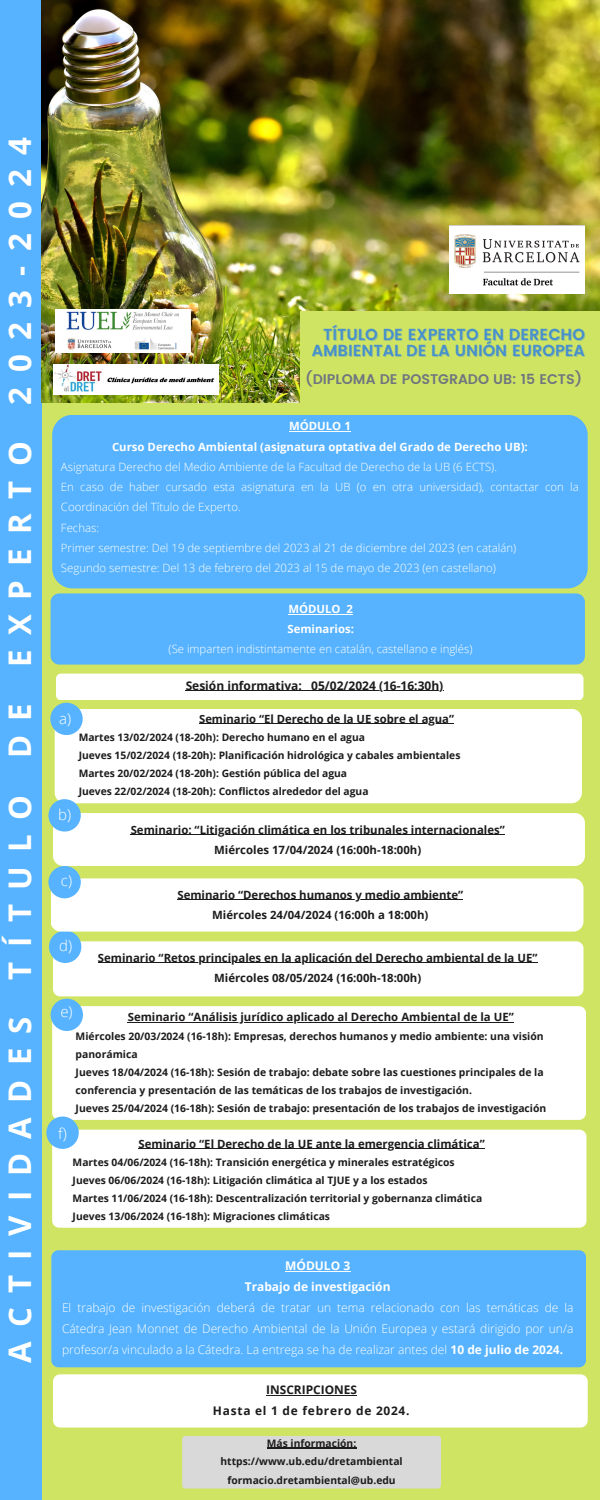
<style>
.page{position:relative;width:600px;height:1500px;background:#d0e464}
.page>*{position:absolute;margin:0;border:0;box-sizing:border-box;transform-origin:0 0}
.t1{font:700 31.2px "Open Sans";letter-spacing:.46em;color:#fff}
.t2{font:600 16px "Poppins";color:#4790cd}
.t3{font:300 15px "Open Sans";color:#fff}
.t4{font:600 14px "Poppins";color:#6f767f}
.t5{font:300 12px/21px "Open Sans";color:#fff;text-align:justify}
.t6{font:700 12px "Open Sans";color:#1d1b1b}
.t7{font:700 12px "Open Sans";color:#fff}
.t8{font:700 11.9px "Open Sans";letter-spacing:.065em;color:#1d1b1b}
.t9{font:700 11.9px "Open Sans";color:#1d1b1b}
.t10{font:700 11.4px "Open Sans";color:#1d1b1b}
.t11{font:300 11.4px/20.2px "Open Sans";color:#fff}
.t12{font:700 11.4px "Open Sans";color:#fff}
.t13{font:700 11.3px "Open Sans";color:#1d1b1b}
.t14{font:700 10.4px/18px "Open Sans";color:#1d1b1b}
.t15{font:700 10.3px "Open Sans";color:#1d1b1b}
.s1{font-weight:700}
</style>
<div class="page">
<div style="left:0;top:0;width:41px;height:1500px;background:#57b3ff"></div>
<img style="left:42px;top:0;width:558px;height:403px">
<img style="left:450px;top:226px;width:135px;height:68px">
<img style="left:56px;top:310px;width:134px;height:42px">
<div style="left:300px;top:311px;width:300px;height:330px;background:#d0e464"></div>
<div style="left:52px;top:415px;width:536px;height:173px;background:#57b3ff"></div>
<hr style="left:289px;top:431px;width:62px;height:1px;background:#fff">
<div style="left:51px;top:593px;width:534px;height:72px;background:#57b3ff"></div>
<hr style="left:288px;top:614px;width:53px;height:1px;background:#fff">
<svg style="left:341px;top:614px;width:12px;height:1px"></svg>
<div style="left:55px;top:709px;width:527px;height:94px;background:#fff"></div>
<div style="left:50px;top:703px;width:33px;height:32px;background:#57b3ff;border-radius:50%"></div>
<hr style="left:199px;top:723px;width:255px;height:1px;background:#1d1b1b">
<div style="left:53px;top:813px;width:532px;height:53px;background:#fff"></div>
<div style="left:48px;top:799px;width:33px;height:33px;background:#57b3ff;border-radius:50%"></div>
<div style="left:53px;top:941px;width:531px;height:55px;background:#fff"></div>
<div style="left:49px;top:931px;width:32px;height:32px;background:#57b3ff;border-radius:50%"></div>
<hr style="left:131px;top:834px;width:374px;height:1px;background:#1d1b1b">
<hr style="left:98px;top:962px;width:440px;height:1px;background:#1d1b1b">
<div style="left:51px;top:1250px;width:535px;height:117px;background:#57b3ff"></div>
<hr style="left:285px;top:1271px;width:65px;height:1px;background:#fff">
<div style="left:53px;top:1374px;width:535px;height:54px;background:#fff"></div>
<hr style="left:266px;top:1395px;width:91px;height:1px;background:#1d1b1b">
<div style="left:51px;top:878px;width:533px;height:54px;background:#fff"></div>
<div style="left:48px;top:866px;width:33px;height:32px;background:#57b3ff;border-radius:50%"></div>
<hr style="left:177px;top:899px;width:286px;height:1px;background:#1d1b1b">
<img style="left:53px;top:364px;width:165px;height:31px">
<div style="left:52px;top:1006px;width:534px;height:114px;background:#fff"></div>
<hr style="left:128px;top:1022px;width:386px;height:1px;background:#1d1b1b">
<div style="left:56px;top:674px;width:528px;height:26px;background:#fff"></div>
<hr style="left:311px;top:691px;width:133px;height:1px;background:#1d1b1b">
<div style="left:51px;top:999px;width:32px;height:32px;background:#57b3ff;border-radius:50%"></div>
<div style="left:52px;top:1130px;width:534px;height:98px;background:#fff"></div>
<hr style="left:139px;top:1148px;width:346px;height:1px;background:#1d1b1b">
<div style="left:46px;top:1117px;width:33px;height:32px;background:#57b3ff;border-radius:50%"></div>
<div style="left:182px;top:1436px;width:259px;height:53px;background:#d9d9d9"></div>
<hr style="left:267px;top:1448px;width:89px;height:1px;background:#1d1b1b">
<p class="t1" style="left:-2px;top:1363px;width:1227px;rotate:-90deg">ACTIVIDADES TÍTULO DE EXPERTO 2023-2024</p>
<p class="t2" style="left:323px;top:325px;width:263px">TÍTULO DE EXPERTO EN DERECHO</p>
<p class="t2" style="left:312px;top:342px;width:275px">AMBIENTAL DE LA UNIÓN EUROPEA</p>
<p class="t4" style="left:306px;top:371px;width:278px">(DIPLOMA DE POSTGRADO UB: 15 ECTS)</p>
<p class="t12" style="left:289px;top:418px;width:63px">MÓDULO 1</p>
<p class="t12" style="left:112px;top:439px;width:417px">Curso Derecho Ambiental (asignatura optativa del Grado de Derecho UB):</p>
<p class="t11" style="left:61px;top:456px;width:438px">Asignatura Derecho del Medio Ambiente de la Facultad de Derecho de la UB (6 ECTS).</p>
<p class="t11" style="left:61px;top:477px;width:519px">En caso de haber cursado esta asignatura en la UB (o en otra universidad), contactar con la<br>Coordinación del Título de Experto.</p>
<p class="t11" style="left:61px;top:517px;width:40px">Fechas:</p>
<p class="t11" style="left:61px;top:537px;width:457px">Primer semestre: Del 19 de septiembre del 2023 al 21 de diciembre del 2023 (en catalán)</p>
<p class="t11" style="left:61px;top:558px;width:437px">Segundo semestre: Del 13 de febrero del 2023 al 15 de mayo de 2023 (en castellano)</p>
<p class="t12" style="left:288px;top:601px;width:66px">MÓDULO 2</p>
<p class="t12" style="left:288px;top:621px;width:68px">Seminarios:</p>
<p class="t11" style="left:169px;top:639px;width:305px">(Se imparten indistintamente en catalán, castellano e inglés)</p>
<p class="t6" style="left:186px;top:677px;width:259px">Sesión informativa: 05/02/2024 (16-16:30h)</p>
<p class="t3" style="left:59px;top:708px;width:14px">a)</p>
<p class="t13" style="left:199px;top:711px;width:256px">Seminario “El Derecho de la UE sobre el agua”</p>
<p class="t15" style="left:79px;top:730px;width:288px">Martes 13/02/2024 (18-20h): Derecho humano en el agua</p>
<p class="t15" style="left:79px;top:748px;width:383px">Jueves 15/02/2024 (18-20h): Planificación hidrológica y cabales ambientales</p>
<p class="t15" style="left:79px;top:766px;width:270px">Martes 20/02/2024 (18-20h): Gestión pública del agua</p>
<p class="t15" style="left:79px;top:784px;width:291px">Jueves 22/02/2024 (18-20h): Conflictos alrededor del agua</p>
<p class="t3" style="left:58px;top:804px;width:14px">b)</p>
<p class="t3" style="left:61px;top:870px;width:13px">c)</p>
<p class="t3" style="left:59px;top:935px;width:14px">d)</p>
<p class="t10" style="left:131px;top:822px;width:376px">Seminario: “Litigación climática en los tribunales internacionales”</p>
<p class="t10" style="left:214px;top:842px;width:209px">Miércoles 17/04/2024 (16:00h-18:00h)</p>
<p class="t10" style="left:177px;top:886px;width:287px">Seminario “Derechos humanos y medio ambiente”</p>
<p class="t10" style="left:212px;top:907px;width:218px">Miércoles 24/04/2024 (16:00h a 18:00h)</p>
<p class="t10" style="left:98px;top:949px;width:441px">Seminario “Retos principales en la aplicación del Derecho ambiental de la UE”</p>
<p class="t10" style="left:214px;top:970px;width:209px">Miércoles 08/05/2024 (16:00h-18:00h)</p>
<p class="t3" style="left:60px;top:1001px;width:14px">e)</p>
<p class="t10" style="left:128px;top:1009px;width:388px">Seminario “Análisis jurídico aplicado al Derecho Ambiental de la UE”</p>
<p class="t14" style="left:76px;top:1027px;width:470px">Miércoles 20/03/2024 (16-18h): Empresas, derechos humanos y medio ambiente: una visión panorámica</p>
<p class="t14" style="left:76px;top:1063px;width:470px">Jueves 18/04/2024 (16-18h): Sesión de trabajo: debate sobre las cuestiones principales de la conferencia y presentación de las temáticas de los trabajos de investigación.</p>
<p class="t14" style="left:76px;top:1099px;width:472px">Jueves 25/04/2024 (16-18h): Sesión de trabajo: presentación de los trabajos de investigación</p>
<p class="t3" style="left:58px;top:1123px;width:10px">f)</p>
<p class="t10" style="left:139px;top:1135px;width:348px">Seminario “El Derecho de la UE ante la emergencia climática”</p>
<p class="t15" style="left:73px;top:1155px;width:383px">Martes 04/06/2024 (16-18h): Transición energética y minerales estratégicos</p>
<p class="t15" style="left:73px;top:1173px;width:356px">Jueves 06/06/2024 (16-18h): Litigación climática al TJUE y a los estados</p>
<p class="t15" style="left:73px;top:1191px;width:411px">Martes 11/06/2024 (16-18h): Descentralización territorial y gobernanza climática</p>
<p class="t15" style="left:73px;top:1209px;width:259px">Jueves 13/06/2024 (16-18h): Migraciones climáticas</p>
<p class="t7" style="left:285px;top:1257px;width:67px">MÓDULO 3</p>
<p class="t7" style="left:245px;top:1278px;width:147px">Trabajo de investigación</p>
<p class="t5" style="left:62px;top:1297px;width:513px">El trabajo de investigación deberá de tratar un tema relacionado con las temáticas de la Cátedra Jean Monnet de Derecho Ambiental de la Unión Europea y estará dirigido por un/a profesor/a vinculado a la Cátedra. La entrega se ha de realizar antes del <span class="s1">10 de julio de 2024.</span></p>
<p class="t9" style="left:266px;top:1381px;width:92px">INSCRIPCIONES</p>
<p class="t8" style="left:213px;top:1402px;width:198px">Hasta el 1 de febrero de 2024.</p>
<p class="t15" style="left:267px;top:1436px;width:91px">Más información:</p>
<p class="t15" style="left:221px;top:1454px;width:184px">https://www.ub.edu/dretambiental</p>
<p class="t15" style="left:228px;top:1473px;width:170px">formacio.dretambiental@ub.edu</p>
</div>
